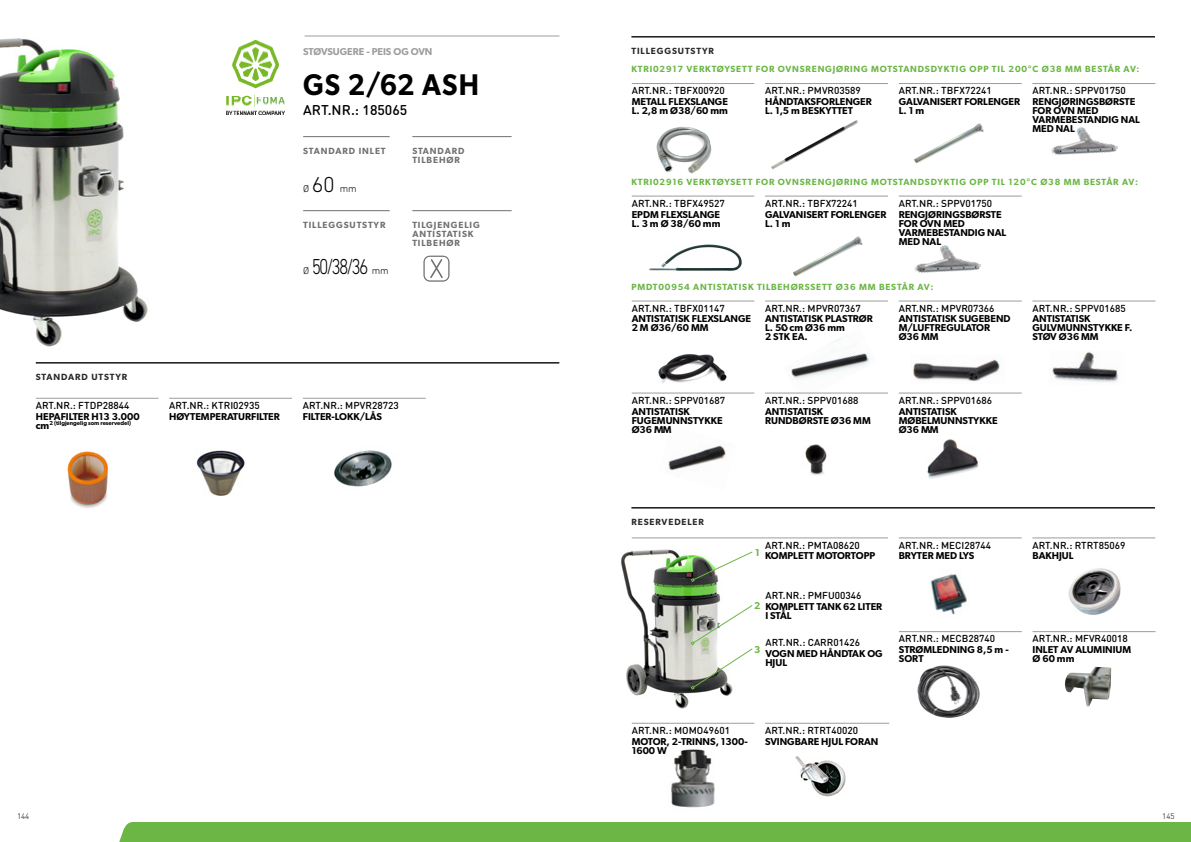
<style>
.page{position:relative;width:1191px;height:842px;background:#fff}
.page>*{position:absolute;margin:0;border:0;box-sizing:border-box;transform-origin:0 0}
.t1{font:600 30px "Gibson";letter-spacing:.035em;color:#000;scale:.93 1}
.t2{font:300 22px "DIN Next Rounded LT Pro";color:#000;scale:.8 1}
.t3{font:500 14px "DIN Round Pro";color:#000}
.t4{font:600 10px/9px "Gibson";color:#000}
.t5{font:500 10px "DIN Round Pro";color:#000}
.t6{font:600 10px "Gibson";color:#9d9d9c}
.t7{font:300 10px "DIN Next Rounded LT Pro";color:#000}
.t8{font:600 10px "Gibson";color:#6bb644}
.t9{font:600 9px "Gibson";letter-spacing:.09em;color:#6bb644}
.t10{font:600 9px/9px "Gibson";letter-spacing:.1em;color:#706f6f}
.t11{font:600 9px "Gibson";letter-spacing:.1em;color:#282827}
.t12{font:300 8px "DIN Round Pro";color:#000}
.t13{font:600 5.8px "Gibson";color:#000}
.s1{font-size:22px}
.s2{font-size:10px}
</style>
<div class="page">
<div style="left:119px;top:822px;width:1072px;height:20px;background:#6bb644"></div>
<img style="left:226px;top:41px;width:59px;height:73px">
<img style="left:671px;top:750px;width:44px;height:58px">
<img style="left:0;top:38px;width:148px;height:326px">
<hr style="left:36px;top:362px;width:523px;height:1px;background:#000">
<hr style="left:36px;top:363px;width:523px;height:1px;background:#282827">
<hr style="left:36px;top:398px;width:122px;height:1px;background:#9d9d9c">
<hr style="left:169px;top:398px;width:123px;height:1px;background:#9d9d9c">
<hr style="left:303px;top:398px;width:123px;height:1px;background:#9d9d9c">
<hr style="left:304px;top:36px;width:255px;height:1px;background:#9d9d9c">
<img style="left:67px;top:451px;width:41px;height:57px">
<img style="left:196px;top:450px;width:49px;height:46px">
<img style="left:334px;top:450px;width:58px;height:37px">
<hr style="left:303px;top:210px;width:87px;height:1px;background:#706f6f">
<hr style="left:412px;top:210px;width:99px;height:1px;background:#706f6f">
<hr style="left:303px;top:136px;width:87px;height:1px;background:#706f6f">
<hr style="left:412px;top:136px;width:99px;height:1px;background:#706f6f">
<div style="left:424px;top:256px;width:25px;height:25px;border:1px solid #706f6f;border-radius:6px"></div>
<svg style="left:430px;top:259px;width:13px;height:19px"></svg>
<img style="left:795px;top:756px;width:51px;height:41px">
<img style="left:621px;top:549px;width:112px;height:160px">
<hr style="left:631px;top:36px;width:524px;height:1px;background:#000">
<hr style="left:631px;top:37px;width:524px;height:1px;background:#282827">
<hr style="left:631px;top:507px;width:524px;height:1px;background:#000">
<hr style="left:631px;top:508px;width:524px;height:1px;background:#282827">
<hr style="left:632px;top:537px;width:122px;height:1px;background:#9d9d9c">
<hr style="left:765px;top:537px;width:123px;height:1px;background:#9d9d9c">
<hr style="left:898px;top:537px;width:123px;height:1px;background:#9d9d9c">
<hr style="left:1032px;top:537px;width:123px;height:1px;background:#9d9d9c">
<hr style="left:1032px;top:631px;width:123px;height:1px;background:#9d9d9c">
<hr style="left:899px;top:631px;width:123px;height:1px;background:#9d9d9c">
<hr style="left:632px;top:723px;width:122px;height:1px;background:#9d9d9c">
<hr style="left:765px;top:723px;width:124px;height:1px;background:#9d9d9c">
<img style="left:930px;top:574px;width:37px;height:41px">
<svg style="left:691px;top:551px;width:62px;height:31px"></svg>
<img style="left:1068px;top:568px;width:53px;height:47px">
<hr style="left:632px;top:83px;width:122px;height:1px;background:#9d9d9c">
<hr style="left:765px;top:83px;width:123px;height:1px;background:#9d9d9c">
<hr style="left:1032px;top:83px;width:123px;height:1px;background:#9d9d9c">
<hr style="left:898px;top:83px;width:123px;height:1px;background:#9d9d9c">
<hr style="left:898px;top:196px;width:123px;height:1px;background:#9d9d9c">
<hr style="left:632px;top:196px;width:122px;height:1px;background:#9d9d9c">
<hr style="left:765px;top:196px;width:123px;height:1px;background:#9d9d9c">
<hr style="left:765px;top:301px;width:123px;height:1px;background:#9d9d9c">
<hr style="left:632px;top:301px;width:122px;height:1px;background:#9d9d9c">
<hr style="left:898px;top:301px;width:123px;height:1px;background:#9d9d9c">
<hr style="left:1032px;top:301px;width:123px;height:1px;background:#9d9d9c">
<hr style="left:632px;top:393px;width:122px;height:1px;background:#9d9d9c">
<hr style="left:765px;top:393px;width:123px;height:1px;background:#9d9d9c">
<hr style="left:898px;top:393px;width:123px;height:1px;background:#9d9d9c">
<img style="left:819px;top:120px;width:37px;height:20px">
<img style="left:660px;top:127px;width:48px;height:10px">
<img style="left:1064px;top:667px;width:47px;height:40px">
<img style="left:1051px;top:127px;width:67px;height:28px">
<img style="left:913px;top:359px;width:87px;height:23px">
<img style="left:783px;top:338px;width:93px;height:56px">
<img style="left:1052px;top:351px;width:66px;height:31px">
<img style="left:927px;top:439px;width:52px;height:40px">
<img style="left:668px;top:445px;width:58px;height:26px">
<img style="left:805px;top:444px;width:22px;height:32px">
<img style="left:658px;top:354px;width:69px;height:30px">
<img style="left:920px;top:123px;width:64px;height:33px">
<img style="left:649px;top:244px;width:92px;height:27px">
<img style="left:799px;top:236px;width:64px;height:33px">
<img style="left:914px;top:245px;width:67px;height:28px">
<img style="left:917px;top:665px;width:63px;height:53px">
<svg style="left:690px;top:605px;width:63px;height:85px"></svg>
<p class="t6" style="left:303px;top:46px;width:131px">STØVSUGERE - PEIS OG OVN</p>
<h1 class="t1" style="left:303px;top:66px;width:190px">GS 2/62 ASH</h1>
<h3 class="t3" style="left:303px;top:100px;width:106px">ART.NR.: 185065</h3>
<p class="t10" style="left:303px;top:146px;width:84px">STANDARD INLET</p>
<p class="t10" style="left:412px;top:146px;width:53px">STANDARD<br>TILBEHØR</p>
<p class="t7" style="left:303px;top:183px;width:55px">Ø <span class="s1">60</span> mm</p>
<p class="t10" style="left:303px;top:220px;width:84px">TILLEGGSUTSTYR</p>
<p class="t10" style="left:412px;top:220px;width:69px">TILGJENGELIG<br>ANTISTATISK<br>TILBEHØR</p>
<h2 class="t2" style="left:303px;top:254px;width:108px"><span class="s2">Ø</span> 50/38/36 <span class="s2">mm</span></h2>
<p class="t11" style="left:36px;top:372px;width:93px">STANDARD UTSTYR</p>
<p class="t5" style="left:36px;top:399px;width:95px">ART.NR.: FTDP28844</p>
<p class="t5" style="left:169px;top:399px;width:92px">ART.NR.: KTRI02935</p>
<p class="t5" style="left:303px;top:399px;width:97px">ART.NR.: MPVR28723</p>
<p class="t4" style="left:36px;top:411px;width:105px">HEPAFILTER H13 3.000</p>
<p class="t13" style="left:36px;top:420px;width:97px"><span class="s2">cm</span>2 (tilgjengelig som reservedel)</p>
<p class="t4" style="left:169px;top:411px;width:112px">HØYTEMPERATURFILTER</p>
<p class="t4" style="left:303px;top:411px;width:81px">FILTER-LOKK/LÅS</p>
<p class="t11" style="left:631px;top:46px;width:84px">TILLEGGSUTSTYR</p>
<p class="t9" style="left:631px;top:64px;width:509px">KTRI02917 VERKTØYSETT FOR OVNSRENGJØRING MOTSTANDSDYKTIG OPP TIL 200°C Ø38 MM BESTÅR AV:</p>
<p class="t5" style="left:632px;top:84px;width:94px">ART.NR.: TBFX00920</p>
<p class="t5" style="left:765px;top:84px;width:97px">ART.NR.: PMVR03589</p>
<p class="t5" style="left:898px;top:84px;width:94px">ART.NR.: TBFX72241</p>
<p class="t5" style="left:1032px;top:84px;width:95px">ART.NR.: SPPV01750</p>
<p class="t4" style="left:632px;top:97px;width:98px">METALL FLEXSLANGE<br>L. 2,8 m Ø38/60 mm</p>
<p class="t4" style="left:765px;top:97px;width:108px">HÅNDTAKSFORLENGER<br>L. 1,5 m BESKYTTET</p>
<p class="t4" style="left:898px;top:97px;width:123px">GALVANISERT FORLENGER<br>L. 1 m</p>
<p class="t4" style="left:1032px;top:97px;width:109px">RENGJØRINGSBØRSTE<br>FOR OVN MED<br>VARMEBESTANDIG NAL<br>MED NAL</p>
<p class="t9" style="left:631px;top:176px;width:508px">KTRI02916 VERKTØYSETT FOR OVNSRENGJØRING MOTSTANDSDYKTIG OPP TIL 120°C Ø38 MM BESTÅR AV:</p>
<p class="t5" style="left:632px;top:196px;width:94px">ART.NR.: TBFX49527</p>
<p class="t5" style="left:765px;top:196px;width:94px">ART.NR.: TBFX72241</p>
<p class="t5" style="left:898px;top:196px;width:95px">ART.NR.: SPPV01750</p>
<p class="t4" style="left:632px;top:209px;width:90px">EPDM FLEXSLANGE<br>L. 3 m Ø 38/60 mm</p>
<p class="t4" style="left:765px;top:209px;width:123px">GALVANISERT FORLENGER<br>L. 1 m</p>
<p class="t4" style="left:898px;top:209px;width:109px">RENGJØRINGSBØRSTE<br>FOR OVN MED<br>VARMEBESTANDIG NAL<br>MED NAL</p>
<p class="t9" style="left:631px;top:281px;width:303px">PMDT00954 ANTISTATISK TILBEHØRSSETT Ø36 MM BESTÅR AV:</p>
<p class="t5" style="left:632px;top:301px;width:94px">ART.NR.: TBFX01147</p>
<p class="t5" style="left:765px;top:301px;width:97px">ART.NR.: MPVR07367</p>
<p class="t5" style="left:898px;top:301px;width:97px">ART.NR.: MPVR07366</p>
<p class="t5" style="left:1032px;top:301px;width:95px">ART.NR.: SPPV01685</p>
<p class="t4" style="left:632px;top:314px;width:121px">ANTISTATISK FLEXSLANGE<br>2 M Ø36/60 MM</p>
<p class="t4" style="left:765px;top:314px;width:109px">ANTISTATISK PLASTRØR<br>L. 50 cm Ø36 mm<br>2 STK EA.</p>
<p class="t4" style="left:898px;top:314px;width:113px">ANTISTATISK SUGEBEND<br>M/LUFTREGULATOR<br>Ø36 MM</p>
<p class="t4" style="left:1032px;top:314px;width:101px">ANTISTATISK<br>GULVMUNNSTYKKE F.<br>STØV Ø36 MM</p>
<p class="t5" style="left:632px;top:393px;width:95px">ART.NR.: SPPV01687</p>
<p class="t5" style="left:765px;top:393px;width:95px">ART.NR.: SPPV01688</p>
<p class="t5" style="left:898px;top:393px;width:95px">ART.NR.: SPPV01686</p>
<p class="t4" style="left:632px;top:406px;width:92px">ANTISTATISK<br>FUGEMUNNSTYKKE<br>Ø36 MM</p>
<p class="t4" style="left:765px;top:406px;width:107px">ANTISTATISK<br>RUNDBØRSTE Ø36 MM</p>
<p class="t4" style="left:898px;top:406px;width:100px">ANTISTATISK<br>MØBELMUNNSTYKKE<br>Ø36 MM</p>
<p class="t11" style="left:631px;top:517px;width:74px">RESERVEDELER</p>
<p class="t5" style="left:765px;top:538px;width:96px">ART.NR.: PMTA08620</p>
<p class="t5" style="left:898px;top:538px;width:94px">ART.NR.: MECI28744</p>
<p class="t5" style="left:1032px;top:538px;width:95px">ART.NR.: RTRT85069</p>
<p class="t4" style="left:765px;top:551px;width:112px">KOMPLETT MOTORTOPP</p>
<p class="t4" style="left:898px;top:551px;width:77px">BRYTER MED LYS</p>
<p class="t4" style="left:1032px;top:551px;width:43px">BAKHJUL</p>
<p class="t8" style="left:755px;top:546px;width:6px">1</p>
<p class="t5" style="left:765px;top:589px;width:98px">ART.NR.: PMFU00346</p>
<p class="t4" style="left:765px;top:602px;width:118px">KOMPLETT TANK 62 LITER<br>I STÅL</p>
<p class="t8" style="left:754px;top:600px;width:8px">2</p>
<p class="t5" style="left:765px;top:636px;width:96px">ART.NR.: CARR01426</p>
<p class="t4" style="left:765px;top:649px;width:119px">VOGN MED HÅNDTAK OG<br>HJUL</p>
<p class="t8" style="left:754px;top:643px;width:8px">3</p>
<p class="t5" style="left:899px;top:632px;width:98px">ART.NR.: MECB28740</p>
<p class="t5" style="left:1032px;top:632px;width:97px">ART.NR.: MFVR40018</p>
<p class="t4" style="left:899px;top:645px;width:111px">STRØMLEDNING 8,5 m -<br>SORT</p>
<p class="t4" style="left:1032px;top:645px;width:100px">INLET AV ALUMINIUM<br>Ø 60 mm</p>
<p class="t5" style="left:632px;top:724px;width:100px">ART.NR.: MOMO49601</p>
<p class="t5" style="left:765px;top:724px;width:95px">ART.NR.: RTRT40020</p>
<p class="t4" style="left:632px;top:736px;width:117px">MOTOR, 2-TRINNS, 1300-<br>1600 W</p>
<p class="t4" style="left:765px;top:736px;width:115px">SVINGBARE HJUL FORAN</p>
<p class="t12" style="left:17px;top:811px;width:14px">144</p>
<p class="t12" style="left:1162px;top:811px;width:14px">145</p>
</div>
